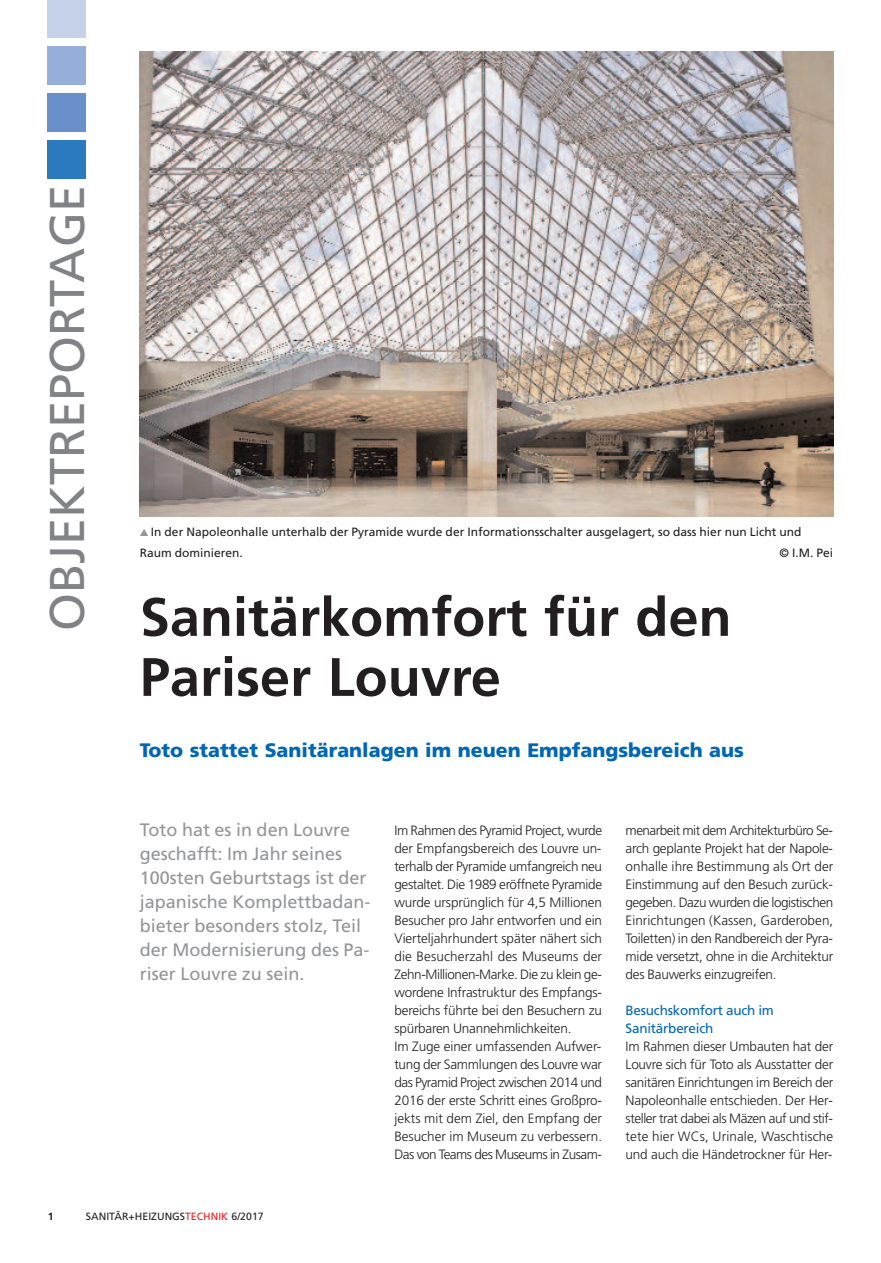
<style>
.page{position:relative;width:881px;height:1263px;background:#fff}
.page>*{position:absolute;margin:0;border:0;box-sizing:border-box;transform-origin:0 0}
.t1{font:700 54px/60px "Frutiger LT Std";color:#231f20}
.t2{font:48.75px "Frutiger LT Std";color:#808285}
.t3{font:900 19.5px "Frutiger LT Std";color:#0166b3}
.t4{font:18px/24px "Frutiger LT Std";color:#939598}
.t5{font:300 13.5px/18px "Frutiger LT Std";letter-spacing:-.015em;color:#231f20;text-align:justify}
.t6{font:13.5px/18px "Frutiger LT Std";letter-spacing:-.015em;color:#0166b3}
.t7{font:12px/21px "Frutiger LT Std";color:#231f20}
.t8{font:10.5px "Frutiger LT Std";color:#231f20}
.t9{font:700 10.5px "Frutiger LT Std";color:#231f20}
.s1{color:#939598}
.s2{color:#ee1d23}
</style>
<div class="page">
<div style="left:48px;top:0;width:38px;height:38px;background:#c6d2ea"></div>
<div style="left:48px;top:47px;width:38px;height:38px;background:#96afda"></div>
<div style="left:48px;top:94px;width:38px;height:38px;background:#6990ca"></div>
<div style="left:48px;top:140px;width:38px;height:39px;background:#2b79be"></div>
<img style="left:140px;top:51px;width:693px;height:465px">
<h2 class="t2" style="left:48px;top:631px;width:448px;rotate:-90deg">OBJEKTREPORTAGE</h2>
<p class="t7" style="left:140px;top:523px;width:662px"><span class="s1">▲</span> In der Napoleonhalle unterhalb der Pyramide wurde der Informationsschalter ausgelagert, so dass hier nun Licht und<br>Raum dominieren.</p>
<p class="t7" style="left:779px;top:544px;width:55px">© I.M. Pei</p>
<h1 class="t1" style="left:140px;top:591px;width:593px">Sanitärkomfort für den<br>Pariser Louvre</h1>
<h3 class="t3" style="left:140px;top:742px;width:605px">Toto stattet Sanitäranlagen im neuen Empfangsbereich aus</h3>
<h3 class="t4" style="left:140px;top:819px;width:232px">Toto hat es in den Louvre geschafft: Im Jahr seines<br>100sten Geburtstags ist der japanische Komplettbadan&shy;bieter besonders stolz, Teil der Modernisierung des Pa&shy;riser Louvre zu sein.</h3>
<p class="t5" style="left:394px;top:822px;width:209px;text-align:left">Im Rahmen des Pyramid Project, wurde der Empfangsbereich des Louvre un&shy;terhalb der Pyramide umfangreich neu gestaltet. Die 1989 eröffnete Pyramide wurde ursprünglich für 4,5 Millionen Besucher pro Jahr entworfen und ein Vierteljahrhundert später nähert sich die Besucherzahl des Museums der Zehn-Millionen-Marke. Die zu klein ge&shy;wordene Infrastruktur des Empfangs&shy;bereichs führte bei den Besuchern zu spürbaren Unannehmlichkeiten.<br>Im Zuge einer umfassenden Aufwer&shy;tung der Sammlungen des Louvre war das Pyramid Project zwischen 2014 und 2016 der erste Schritt eines Großpro&shy;jekts mit dem Ziel, den Empfang der Besucher im Museum zu verbessern.<br>Das von Teams des Museums in Zusam-</p>
<p class="t5" style="left:625px;top:822px;width:209px">menarbeit mit dem Architekturbüro Se&shy;arch geplante Projekt hat der Napole&shy;onhalle ihre Bestimmung als Ort der Einstimmung auf den Besuch zurück&shy;gegeben. Dazu wurden die logistischen Einrichtungen (Kassen, Garderoben, Toiletten) in den Randbereich der Pyra&shy;mide versetzt, ohne in die Architektur des Bauwerks einzugreifen.</p>
<p class="t6" style="left:625px;top:1002px;width:150px">Besuchskomfort auch im<br>Sanitärbereich</p>
<p class="t5" style="left:625px;top:1038px;width:209px">Im Rahmen dieser Umbauten hat der Louvre sich für Toto als Ausstatter der sanitären Einrichtungen im Bereich der Napoleonhalle entschieden. Der Her&shy;steller trat dabei als Mäzen auf und stif&shy;tete hier WCs, Urinale, Waschtische und auch die Händetrockner für Her-</p>
<p class="t9" style="left:48px;top:1212px;width:7px">1</p>
<p class="t8" style="left:86px;top:1212px;width:179px">SANITÄR+HEIZUNGS<span class="s2">TECHNIK</span> 6/2017</p>
</div>
